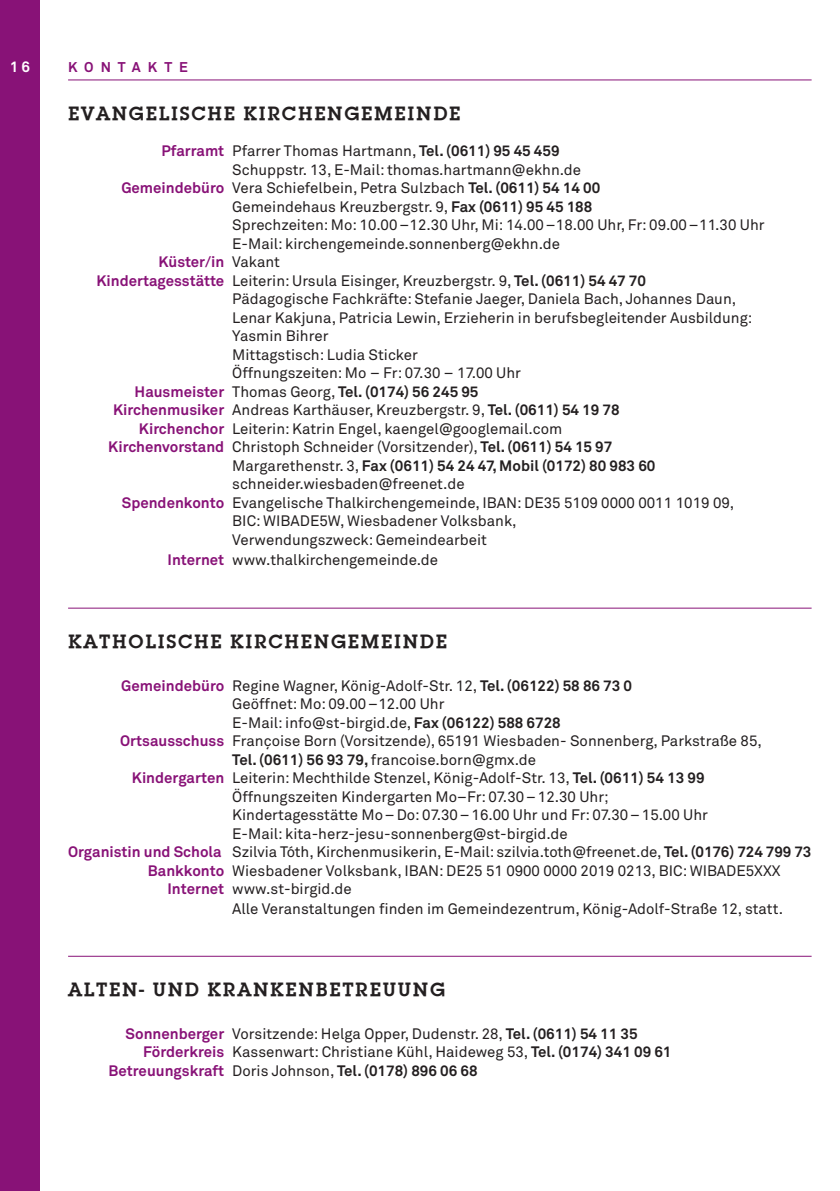
<style>
.page{position:relative;width:840px;height:1191px;background:#fff}
.page>*{position:absolute;margin:0;border:0;box-sizing:border-box;transform-origin:0 0}
.t1{font:20px "Lubalin Graph ITCTT Demi";letter-spacing:.085em;color:#231f20}
.t2{font:15px "Akkurat";color:#231f20}
.t3{font:700 15px "Akkurat";color:#231f20}
.t4{font:700 15px "Akkurat";letter-spacing:-.005em;color:#881277}
.t5{font:700 15px "Akkurat";color:#fff}
.t6{font:700 14px "Akkurat";letter-spacing:.5em;color:#881277}
.s1{font-weight:700;color:#881277}
.s2{font-weight:700}
.s3{font-weight:400;color:#231f20}
.s4{color:#881277}
.s5{font-weight:400}
</style>
<div class="page">
<hr style="left:68px;top:80px;width:743px;height:1px;background:#881277">
<hr style="left:68px;top:608px;width:743px;height:1px;background:#881277">
<hr style="left:68px;top:956px;width:743px;height:1px;background:#881277">
<div style="left:0;top:0;width:40px;height:1191px;background:#881277"></div>
<p class="t5" style="left:10px;top:57px;width:22px">16</p>
<p class="t6" style="left:68px;top:58px;width:121px">KONTAKTE</p>
<h1 class="t1" style="left:68px;top:101px;width:393px">EVANGELISCHE KIRCHENGEMEINDE</h1>
<p class="t2" style="left:161px;top:141px;width:399px"><span class="s1">Pfarramt</span> Pfarrer Thomas Hartmann, <span class="s2">Tel. (0611) 95 45 459</span></p>
<p class="t2" style="left:232px;top:160px;width:350px">Schuppstr. 13, E-Mail: thomas.hartmann@ekhn.de</p>
<p class="t2" style="left:121px;top:178px;width:480px"><span class="s1">Gemeindebüro</span> Vera Schiefelbein, Petra Sulzbach <span class="s2">Tel. (0611) 54 14 00</span></p>
<p class="t2" style="left:232px;top:197px;width:361px">Gemeindehaus Kreuzbergstr. 9, <span class="s2">Fax (0611) 95 45 188</span></p>
<p class="t2" style="left:232px;top:215px;width:533px">Sprechzeiten: Mo: 10.00–12.30 Uhr, Mi: 14.00–18.00 Uhr, Fr: 09.00–11.30 Uhr</p>
<p class="t2" style="left:232px;top:234px;width:329px">E-Mail: kirchengemeinde.sonnenberg@ekhn.de</p>
<p class="t4" style="left:158px;top:252px;width:123px">Küster/in <span class="s3">Vakant</span></p>
<p class="t2" style="left:96px;top:271px;width:551px"><span class="s1">Kindertagesstätte</span> Leiterin: Ursula Eisinger, Kreuzbergstr. 9, <span class="s2">Tel. (0611) 54 47 70</span></p>
<p class="t2" style="left:232px;top:289px;width:505px">Pädagogische Fachkräfte: Stefanie Jaeger, Daniela Bach, Johannes Daun,</p>
<p class="t2" style="left:232px;top:308px;width:521px">Lenar Kakjuna, Patricia Lewin, Erzieherin in berufsbegleitender Ausbildung:</p>
<p class="t2" style="left:232px;top:326px;width:98px">Yasmin Bihrer</p>
<p class="t2" style="left:232px;top:345px;width:187px">Mittagstisch: Ludia Sticker</p>
<p class="t2" style="left:232px;top:363px;width:290px">Öffnungszeiten: Mo – Fr: 07.30 – 17.00 Uhr</p>
<p class="t3" style="left:134px;top:382px;width:345px"><span class="s4">Hausmeister</span> <span class="s5">Thomas Georg,</span> Tel. (0174) 56 245 95</p>
<p class="t2" style="left:113px;top:400px;width:508px"><span class="s1">Kirchenmusiker</span> Andreas Karthäuser, Kreuzbergstr. 9, <span class="s2">Tel. (0611) 54 19 78</span></p>
<p class="t2" style="left:139px;top:419px;width:425px"><span class="s1">Kirchenchor</span> Leiterin: Katrin Engel, kaengel@googlemail.com</p>
<p class="t2" style="left:108px;top:437px;width:505px"><span class="s1">Kirchenvorstand</span> Christoph Schneider (Vorsitzender), <span class="s2">Tel. (0611) 54 15 97</span></p>
<p class="t3" style="left:232px;top:456px;width:424px"><span class="s5">Margarethenstr. 3,</span> Fax (0611) 54 24 47, Mobil (0172) 80 983 60</p>
<p class="t2" style="left:232px;top:474px;width:234px">schneider.wiesbaden@freenet.de</p>
<p class="t2" style="left:122px;top:493px;width:613px"><span class="s1">Spendenkonto</span> Evangelische Thalkirchengemeinde, IBAN: DE35 5109 0000 0011 1019 09,</p>
<p class="t2" style="left:232px;top:511px;width:286px">BIC: WIBADE5W, Wiesbadener Volksbank,</p>
<p class="t2" style="left:232px;top:530px;width:256px">Verwendungszweck: Gemeindearbeit</p>
<p class="t2" style="left:167px;top:550px;width:272px"><span class="s1">Internet</span> www.thalkirchengemeinde.de</p>
<h1 class="t1" style="left:68px;top:629px;width:380px">KATHOLISCHE KIRCHENGEMEINDE</h1>
<p class="t2" style="left:121px;top:676px;width:512px"><span class="s1">Gemeindebüro</span> Regine Wagner, König-Adolf-Str. 12, <span class="s2">Tel. (06122) 58 86 73 0</span></p>
<p class="t2" style="left:232px;top:694px;width:213px">Geöffnet: Mo: 09.00–12.00 Uhr</p>
<p class="t2" style="left:232px;top:713px;width:330px">E-Mail: info@st-birgid.de, <span class="s2">Fax (06122) 588 6728</span></p>
<p class="t2" style="left:120px;top:731px;width:643px"><span class="s1">Ortsausschuss</span> Françoise Born (Vorsitzende), 65191 Wiesbaden- Sonnenberg, Parkstraße 85,</p>
<p class="t2" style="left:232px;top:750px;width:305px"><span class="s2">Tel. (0611) 56 93 79,</span> francoise.born@gmx.de</p>
<p class="t2" style="left:132px;top:768px;width:574px"><span class="s1">Kindergarten</span> Leiterin: Mechthilde Stenzel, König-Adolf-Str. 13, <span class="s2">Tel. (0611) 54 13 99</span></p>
<p class="t2" style="left:232px;top:787px;width:378px">Öffnungszeiten Kindergarten Mo–Fr: 07.30–12.30 Uhr;</p>
<p class="t2" style="left:232px;top:805px;width:477px">Kindertagesstätte Mo–Do: 07.30–16.00 Uhr und Fr: 07.30–15.00 Uhr</p>
<p class="t2" style="left:232px;top:824px;width:337px">E-Mail: kita-herz-jesu-sonnenberg@st-birgid.de</p>
<p class="t2" style="left:68px;top:842px;width:744px"><span class="s1">Organistin und Schola</span> Szilvia Tóth, Kirchenmusikerin, E-Mail: szilvia.toth@freenet.de, <span class="s2">Tel. (0176) 724 799 73</span></p>
<p class="t2" style="left:148px;top:861px;width:633px"><span class="s1">Bankkonto</span> Wiesbadener Volksbank, IBAN: DE25 51 0900 0000 2019 0213, BIC: WIBADE5XXX</p>
<p class="t2" style="left:167px;top:879px;width:186px"><span class="s1">Internet</span> www.st-birgid.de</p>
<p class="t2" style="left:232px;top:899px;width:552px">Alle Veranstaltungen finden im Gemeindezentrum, König-Adolf-Straße 12, statt.</p>
<h1 class="t1" style="left:68px;top:977px;width:378px">ALTEN- UND KRANKENBETREUUNG</h1>
<p class="t2" style="left:126px;top:1024px;width:513px"><span class="s1">Sonnenberger</span> Vorsitzende: Helga Opper, Dudenstr. 28, <span class="s2">Tel. (0611) 54 11 35</span></p>
<p class="t2" style="left:143px;top:1042px;width:529px"><span class="s1">Förderkreis</span> Kassenwart: Christiane Kühl, Haideweg 53, <span class="s2">Tel. (0174) 341 09 61</span></p>
<p class="t3" style="left:108px;top:1061px;width:370px"><span class="s4">Betreuungskraft</span> <span class="s5">Doris Johnson,</span> Tel. (0178) 896 06 68</p>
</div>
